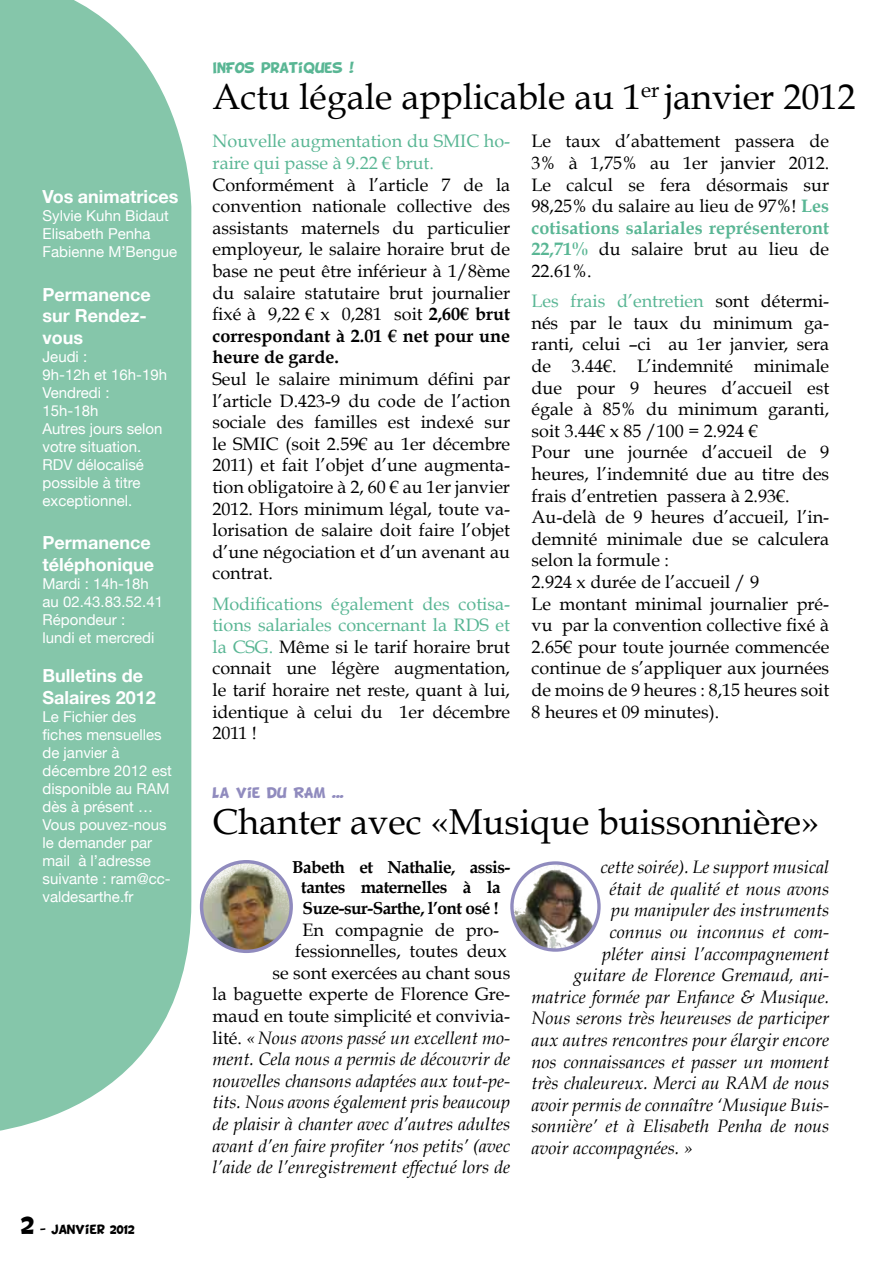
<style>
.page{position:relative;width:893px;height:1263px;background:#fff}
.page>*{position:absolute;margin:0;border:0;box-sizing:border-box;transform-origin:0 0}
.t1{font:36px "Book Antiqua";color:#000}
.t2{font:18px/21.6px "Book Antiqua";color:#000;text-align:justify}
.t3{font:italic 18px "Book Antiqua";color:#000}
.t4{font:700 18px/21.6px "Helvetica Neue";color:#fff}
.t5{font:18px/21.6px "Book Antiqua";color:#59b694}
.t6{font:700 17.25px/20.7px "Book Antiqua";letter-spacing:-.03em;color:#000;text-align:center}
.t7{font:15px/18px "Helvetica Neue";color:#fff}
.t8{font:12px "BD Cartoon Shout";color:#59b694}
.t9{font:12px "BD Cartoon Shout";color:#908bbe}
.t10{font:10.5px "BD Cartoon Shout";color:#000}
.s1{font-size:21px}
.s2{font-weight:700}
.s3{color:#59b694}
.s4{font-weight:700;color:#59b694}
.s5{font-style:normal}
</style>
<div class="page">
<svg style="left:0;top:0;width:191px;height:1131px;background:#8ecab0"></svg>
<img style="left:202px;top:862px;width:89px;height:89px;border-radius:45px">
<div style="left:200px;top:860px;width:93px;height:93px;border:3px solid #908bbe;border-radius:50%"></div>
<img style="left:512px;top:863px;width:87px;height:87px;border-radius:44px">
<div style="left:510px;top:861px;width:91px;height:91px;border:3px solid #908bbe;border-radius:50%"></div>
<p class="t4" style="left:43px;top:186px;width:138px">Vos animatrices</p>
<p class="t7" style="left:43px;top:207px;width:136px">Sylvie Kuhn Bidaut<br>Elisabeth Penha<br>Fabienne M’Bengue</p>
<p class="t4" style="left:43px;top:283px;width:110px">Permanence sur Rendez&shy;vous</p>
<p class="t7" style="left:43px;top:347px;width:126px">Jeudi :<br>9h-12h et 16h-19h<br>Vendredi :<br>15h-18h<br>Autres jours selon votre situation.<br>RDV délocalisé possible à titre exceptionnel.</p>
<p class="t4" style="left:43px;top:531px;width:113px">Permanence téléphonique</p>
<p class="t7" style="left:43px;top:574px;width:122px">Mardi : 14h-18h au 02.43.83.52.41<br>Répondeur :<br>lundi et mercredi</p>
<p class="t4" style="left:43px;top:665px;width:115px">Bulletins de<br>Salaires 2012</p>
<p class="t7" style="left:43px;top:707px;width:131px">Le Fichier des fiches mensuelles de janvier à décembre 2012 est disponible au RAM dès à présent …<br>Vous pouvez-nous le demander par mail à l’adresse suivante : ram@cc&shy;valdesarthe.fr</p>
<p class="t10" style="left:21px;top:1224px;width:115px"><span class="s1">2</span> - JANVIER 2012</p>
<p class="t8" style="left:213px;top:61px;width:143px">INFOS PRATIQUES !</p>
<h1 class="t1" style="left:213px;top:74px;width:644px">Actu légale applicable au 1<sup>er</sup> janvier 2012</h1>
<p class="t5" style="left:213px;top:130px;width:299px">Nouvelle augmentation du SMIC ho&shy;raire qui passe à 9.22 € brut.</p>
<p class="t2" style="left:212px;top:174px;width:299px">Conformément à l’article 7 de la convention nationale collective des assistants maternels du particulier employeur, le salaire horaire brut de base ne peut être inférieur à 1/8ème du salaire statutaire brut journalier fixé à 9,22 € x 0,281 soit <span class="s2">2,60€ brut correspondant à 2.01 € net pour une heure de garde.</span></p>
<p class="t2" style="left:212px;top:368px;width:299px">Seul le salaire minimum défini par l’article D.423-9 du code de l’action sociale des familles est indexé sur le SMIC (soit 2.59€ au 1er décembre 2011) et fait l’objet d’une augmenta&shy;tion obligatoire à 2, 60 € au 1er janvier 2012. Hors minimum légal, toute va&shy;lorisation de salaire doit faire l’objet d’une négociation et d’un avenant au contrat.</p>
<p class="t2" style="left:212px;top:593px;width:299px"><span class="s3">Modifications également des cotisa&shy;tions salariales concernant la RDS et la CSG.</span> Même si le tarif horaire brut connait une légère augmentation, le tarif horaire net reste, quant à lui, identique à celui du 1er décembre 2011 !</p>
<p class="t2" style="left:531px;top:130px;width:299px">Le taux d’abattement passera de 3% à 1,75% au 1er janvier 2012.<br>Le calcul se fera désormais sur 98,25% du salaire au lieu de 97%! <span class="s4">Les cotisations salariales représenteront 22,71%</span> du salaire brut au lieu de 22.61%.</p>
<p class="t2" style="left:532px;top:290px;width:299px;text-align:left"><span class="s3">Les frais d’entretien</span> sont détermi&shy;nés par le taux du minimum ga&shy;ranti, celui –ci au 1er janvier, sera de 3.44€. L’indemnité minimale due pour 9 heures d’accueil est égale à 85% du minimum garanti, soit 3.44€ x 85 /100 = 2.924 €<br>Pour une journée d’accueil de 9 heures, l’indemnité due au titre des frais d’entretien passera à 2.93€.<br>Au-delà de 9 heures d’accueil, l’in&shy;demnité minimale due se calculera selon la formule :<br>2.924 x durée de l’accueil / 9<br>Le montant minimal journalier pré&shy;vu par la convention collective fixé à<br>2.65€ pour toute journée commencée continue de s’appliquer aux journées de moins de 9 heures : 8,15 heures soit<br>8 heures et 09 minutes).</p>
<p class="t9" style="left:213px;top:786px;width:133px">LA VIE DU RAM ...</p>
<h1 class="t1" style="left:213px;top:799px;width:608px">Chanter avec «Musique buissonnière»</h1>
<p class="t6" style="left:292px;top:856px;width:220px">Babeth et Nathalie, assis&shy;tantes maternelles à la<br>Suze-sur-Sarthe, l’ont osé !</p>
<p class="t2" style="left:303px;top:919px;width:198px">En compagnie de pro-</p>
<p class="t2" style="left:295px;top:940px;width:213px">fessionnelles, toutes deux</p>
<p class="t2" style="left:273px;top:962px;width:239px">se sont exercées au chant sous</p>
<p class="t2" style="left:213px;top:983px;width:299px">la baguette experte de Florence Gre-</p>
<p class="t2" style="left:213px;top:1005px;width:299px">maud en toute simplicité et convivia-</p>
<p class="t3" style="left:213px;top:1027px;width:299px"><span class="s5">lité.</span> «Nous avons passé un excellent mo-</p>
<p class="t3" style="left:213px;top:1048px;width:299px">ment. Cela nous a permis de découvrir de</p>
<p class="t3" style="left:213px;top:1070px;width:299px">nouvelles chansons adaptées aux tout-pe-</p>
<p class="t3" style="left:213px;top:1092px;width:299px">tits. Nous avons également pris beaucoup</p>
<p class="t3" style="left:213px;top:1113px;width:299px">de plaisir à chanter avec d’autres adultes</p>
<p class="t3" style="left:213px;top:1135px;width:299px">avant d’en faire profiter ‘nos petits’ (avec</p>
<p class="t3" style="left:213px;top:1156px;width:299px">l’aide de l’enregistrement effectué lors de</p>
<p class="t3" style="left:601px;top:856px;width:230px">cette soirée). Le support musical</p>
<p class="t3" style="left:610px;top:878px;width:221px">était de qualité et nous avons</p>
<p class="t3" style="left:611px;top:900px;width:220px">pu manipuler des instruments</p>
<p class="t3" style="left:610px;top:921px;width:221px">connus ou inconnus et com-</p>
<p class="t3" style="left:602px;top:943px;width:229px">pléter ainsi l’accompagnement</p>
<p class="t3" style="left:574px;top:964px;width:257px">guitare de Florence Gremaud, ani-</p>
<p class="t3" style="left:532px;top:986px;width:299px">matrice formée par Enfance &amp; Musique.</p>
<p class="t3" style="left:532px;top:1008px;width:299px">Nous serons très heureuses de participer</p>
<p class="t3" style="left:532px;top:1029px;width:299px">aux autres rencontres pour élargir encore</p>
<p class="t3" style="left:532px;top:1051px;width:299px">nos connaissances et passer un moment</p>
<p class="t3" style="left:532px;top:1072px;width:299px">très chaleureux. Merci au RAM de nous</p>
<p class="t3" style="left:532px;top:1094px;width:299px">avoir permis de connaître ‘Musique Buis-</p>
<p class="t3" style="left:532px;top:1116px;width:299px">sonnière’ et à Elisabeth Penha de nous</p>
<p class="t3" style="left:532px;top:1137px;width:163px">avoir accompagnées. »</p>
</div>
